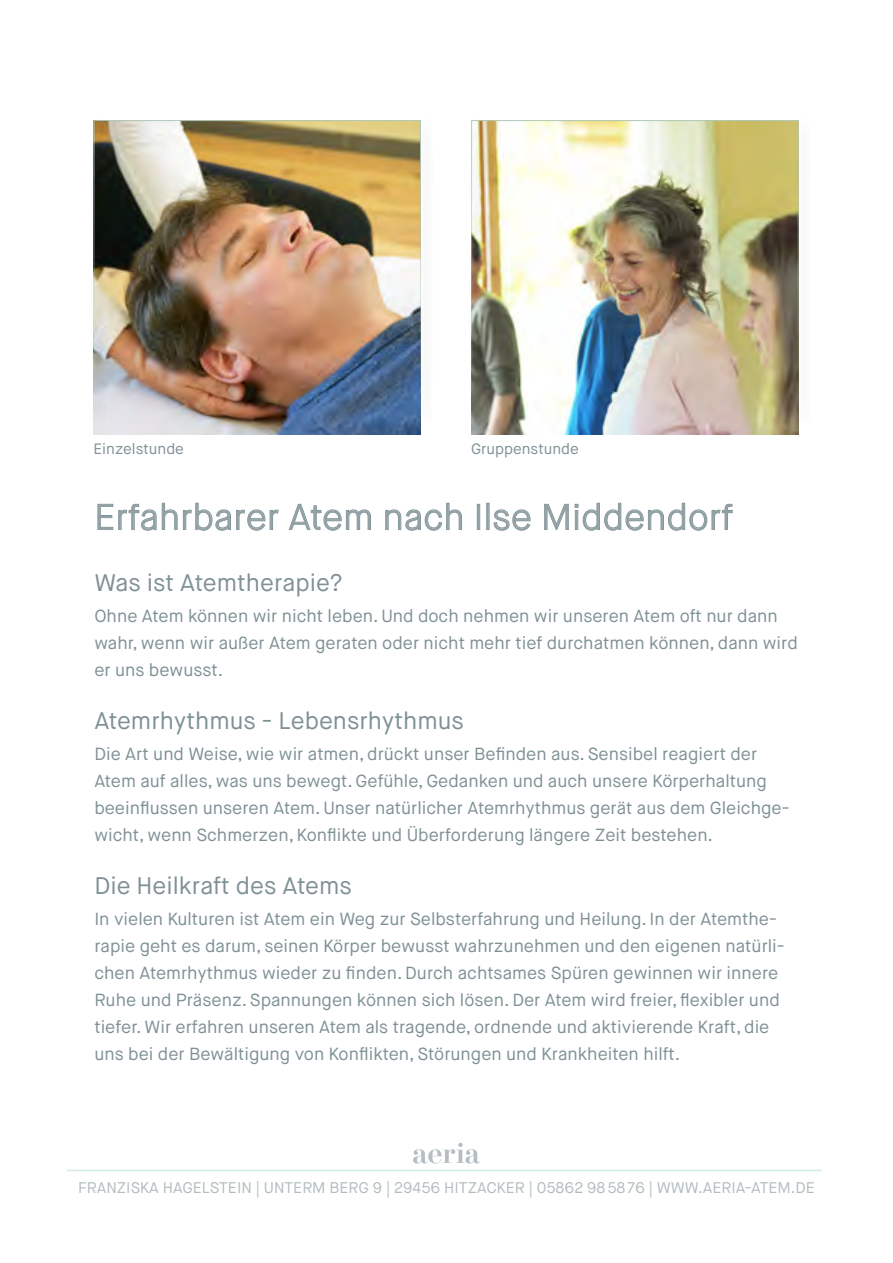
<style>
.page{position:relative;width:893px;height:1263px;background:#fff}
.page>*{position:absolute;margin:0;border:0;box-sizing:border-box;transform-origin:0 0}
.t1{font:300 36px "Maison Neue";color:#92a1a5}
.t2{font:24px "Maison Neue";color:#7f9195}
.t3{font:17.55px/27px "Maison Neue";color:#7f9195}
.t4{font:15.45px "Maison Neue";color:#b2bdbf}
.t5{font:15px "Maison Neue";color:#7f9195}
</style>
<div class="page">
<hr style="left:67px;top:1170px;width:755px;height:1px;background:#d3ebe8">
<svg style="left:413px;top:1143px;width:67px;height:20px"></svg>
<img style="left:94px;top:121px;width:327px;height:314px">
<hr style="left:94px;top:120px;width:327px;height:1px;background:#b2c8b9">
<div style="left:90px;top:118px;width:17px;height:303px;background:#12120d;opacity:.4"></div>
<hr style="left:93px;top:120px;width:1px;height:290px;background:#b2c8b9">
<div style="left:417px;top:118px;width:16px;height:303px;background:#12120d;opacity:.4"></div>
<hr style="left:420px;top:120px;width:1px;height:290px;background:#b2c8b9">
<svg style="left:98px;top:504px;width:58px;height:26px"></svg>
<svg style="left:162px;top:503px;width:15px;height:27px"></svg>
<svg style="left:183px;top:503px;width:95px;height:27px"></svg>
<svg style="left:289px;top:504px;width:82px;height:26px"></svg>
<svg style="left:386px;top:503px;width:76px;height:27px"></svg>
<div style="left:477px;top:504px;width:3px;height:26px;border:1px solid #7f9195"></div>
<svg style="left:494px;top:510px;width:36px;height:20px"></svg>
<svg style="left:544px;top:504px;width:24px;height:26px"></svg>
<svg style="left:575px;top:503px;width:157px;height:27px"></svg>
<img style="left:472px;top:121px;width:326px;height:314px">
<hr style="left:472px;top:120px;width:327px;height:1px;background:#b2c8b9">
<div style="left:468px;top:118px;width:16px;height:303px;background:#12120d;opacity:.4"></div>
<hr style="left:471px;top:120px;width:1px;height:290px;background:#b2c8b9">
<div style="left:794px;top:118px;width:17px;height:303px;background:#12120d;opacity:.4"></div>
<hr style="left:798px;top:120px;width:1px;height:290px;background:#b2c8b9">
<p class="t5" style="left:93px;top:439px;width:92px">Einzelstunde</p>
<p class="t5" style="left:471px;top:439px;width:109px">Gruppenstunde</p>
<h1 class="t1" style="left:94px;top:494px;width:640px">Erfahrbarer Atem nach Ilse Middendorf</h1>
<h2 class="t2" style="left:94px;top:567px;width:249px">Was ist Atemtherapie?</h2>
<p class="t3" style="left:94px;top:603px;width:705px">Ohne Atem können wir nicht leben. Und doch nehmen wir unseren Atem oft nur dann wahr, wenn wir außer Atem geraten oder nicht mehr tief durchatmen können, dann wird er uns bewusst.</p>
<h2 class="t2" style="left:94px;top:705px;width:371px">Atemrhythmus - Lebensrhythmus</h2>
<p class="t3" style="left:94px;top:741px;width:697px">Die Art und Weise, wie wir atmen, drückt unser Befinden aus. Sensibel reagiert der Atem auf alles, was uns bewegt. Gefühle, Gedanken und auch unsere Körperhaltung beeinflussen unseren Atem. Unser natürlicher Atemrhythmus gerät aus dem Gleichge&shy;wicht, wenn Schmerzen, Konflikte und Überforderung längere Zeit bestehen.</p>
<h2 class="t2" style="left:94px;top:870px;width:259px">Die Heilkraft des Atems</h2>
<p class="t3" style="left:94px;top:906px;width:692px">I n vielen Kulturen ist Atem ein Weg zur Selbsterfahrung und Heilung. I n der Atemthe&shy;rapie geht es darum, seinen Körper bewusst wahrzunehmen und den eigenen natürli&shy;chen Atemrhythmus wieder zu finden. Durch achtsames Spüren gewinnen wir innere Ruhe und Präsenz. Spannungen können sich lösen. Der Atem wird freier, flexibler und tiefer. Wir erfahren unseren Atem als tragende, ordnende und aktivierende Kraft, die uns bei der Bewältigung von Konflikten, Störungen und Krankheiten hilft.</p>
<p class="t4" style="left:78px;top:1178px;width:738px">Franziska Hagelstein | Unterm Berg 9 | 29456 Hitzacker | 05862 985876 | www.aeria-atem.de</p>
</div>
